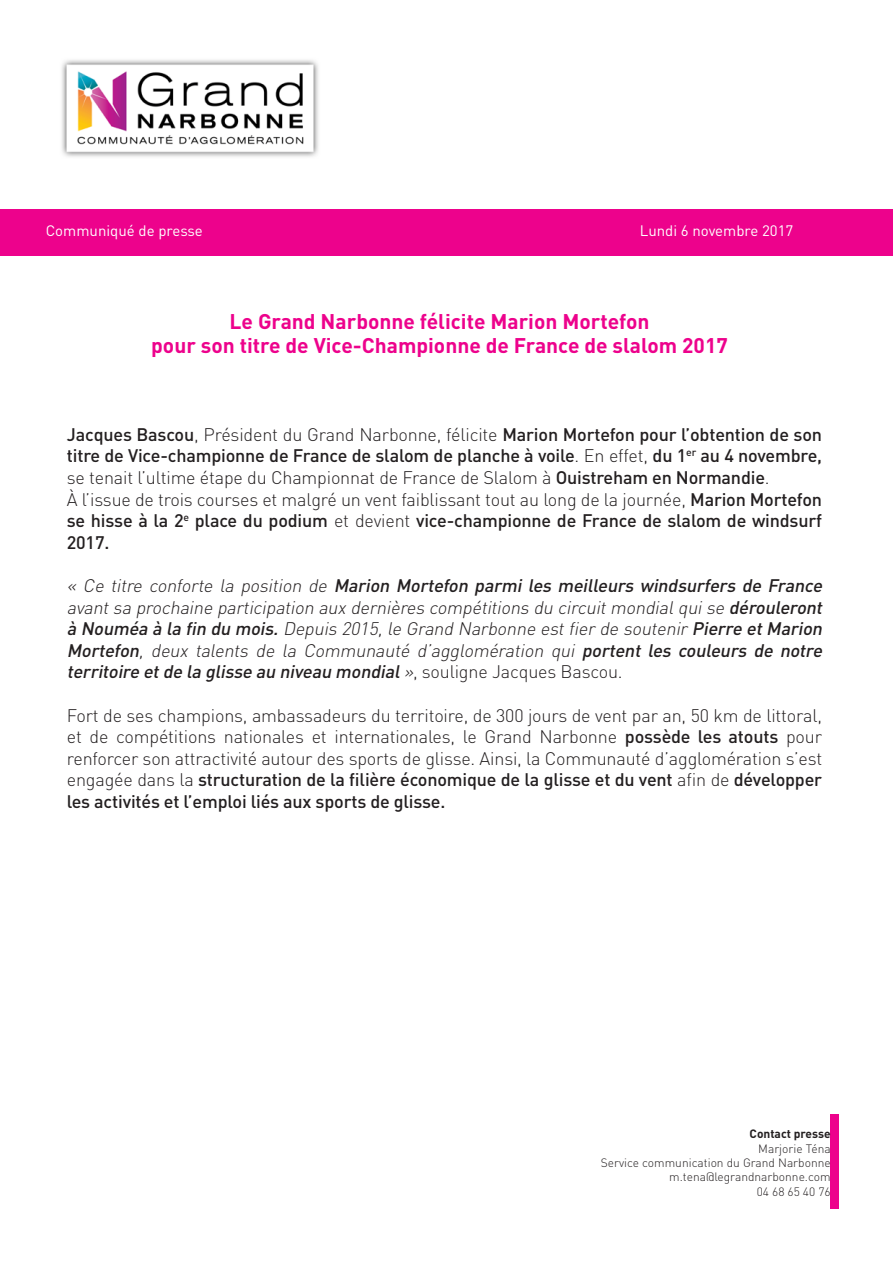
<style>
.page{position:relative;width:893px;height:1263px;background:#fff}
.page>*{position:absolute;margin:0;border:0;box-sizing:border-box;transform-origin:0 0}
.t1{font:700 21px "DIN Pro";color:#ed028c}
.t2{font:500 18px/21.6px "DIN Pro";letter-spacing:-.01em;color:#231f20;text-align:justify}
.t3{font:italic 300 18px/21.6px "DIN Pro";color:#231f20;text-align:justify}
.t4{font:300 18px/21.6px "DIN Pro";letter-spacing:-.01em;color:#231f20;text-align:justify}
.t5{font:15px "DIN Pro";color:#fff}
.t6{font:300 12px "DIN Pro";color:#231f20}
.t7{font:700 12px "DIN Pro";color:#231f20}
.s1{font-weight:300}
.s2{font-weight:500}
.s3{font-style:normal}
</style>
<div class="page">
<div style="left:0;top:209px;width:893px;height:47px;background:#ed028c"></div>
<div style="left:831px;top:1114px;width:8px;height:95px;background:#ed028c"></div>
<img style="left:62px;top:60px;width:257px;height:97px">
<p class="t5" style="left:46px;top:220px;width:159px">Communiqué de presse</p>
<p class="t5" style="left:640px;top:220px;width:155px">Lundi 6 novembre 2017</p>
<p class="t1" style="left:230px;top:307px;width:421px">Le Grand Narbonne félicite Marion Mortefon</p>
<p class="t1" style="left:151px;top:331px;width:578px">pour son titre de Vice-Championne de France de slalom 2017</p>
<p class="t2" style="left:67px;top:423px;width:757px">Jacques Bascou<span class="s1">, Président du Grand Narbonne, félicite</span> Marion Mortefon pour l’obtention de son titre de Vice-championne de France de slalom de planche à voile<span class="s1">. En effet,</span> du 1<sup>er</sup> au 4 novembre, <span class="s1">se tenait l’ultime étape du Championnat de France de Slalom à</span> Ouistreham en Normandie<span class="s1">.</span></p>
<p class="t2" style="left:67px;top:487px;width:757px"><span class="s1">À l’issue de trois courses et malgré un vent faiblissant tout au long de la journée,</span> Marion Mortefon se hisse à la 2<sup>e</sup> place du podium <span class="s1">et devient</span> vice-championne de France de slalom de windsurf 2017.</p>
<p class="t3" style="left:67px;top:574px;width:761px">« Ce titre conforte la position de <span class="s2">Marion Mortefon parmi les meilleurs windsurfers de France </span>avantsa prochaine participation aux dernières compétitions du circuitmondialquise <span class="s2">dérouleront à Nouméa à la fin du mois.</span>Depuis 2015,le Grand Narbonne estfierde soutenir<span class="s2">Pierre etMarion Mortefon</span>, deux talents de la Communauté d’agglomération qui <span class="s2">portent les couleurs de notre territoire etde la glisse au niveau mondial</span>»<span class="s3">, s o u l i g n e J a c q u e s B a s c o u .</span></p>
<p class="t4" style="left:67px;top:703px;width:757px">Fort de ses champions, ambassadeurs du territoire, de 300 jours de vent par an, 50 km de littoral, et de compétitions nationales et internationales, le Grand Narbonne <span class="s2">possède les atouts</span> pour renforcer son attractivité autour des sports de glisse. Ainsi, la Communauté d’agglomération s’est engagée dans la <span class="s2">structuration de la filière économique de la glisse et du vent</span> afin de <span class="s2">développer les activités et l’emploi liés aux sports de glisse.</span></p>
<p class="t7" style="left:750px;top:1126px;width:83px">Contact presse</p>
<p class="t6" style="left:758px;top:1140px;width:74px">Marjorie Téna</p>
<p class="t6" style="left:601px;top:1154px;width:231px">Service communication du Grand Narbonne</p>
<p class="t6" style="left:669px;top:1169px;width:163px">m.tena@legrandnarbonne.com</p>
<p class="t6" style="left:757px;top:1183px;width:75px">04 68 65 40 76</p>
</div>
